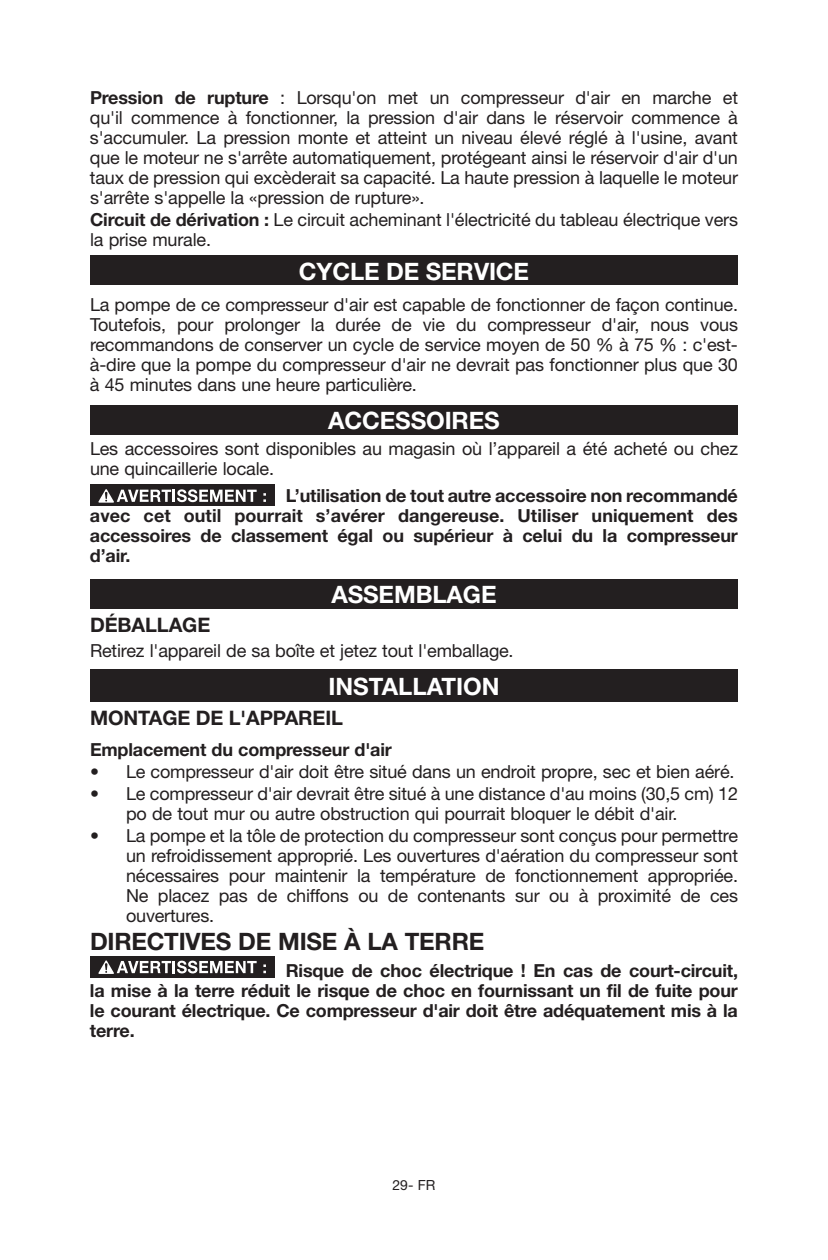
<style>
.page{position:relative;width:828px;height:1260px;background:#fff}
.page>*{position:absolute;margin:0;border:0;box-sizing:border-box;transform-origin:0 0}
.t1{font:700 24px "Helvetica Neue";letter-spacing:-.005em;color:#fff}
.t2{font:700 24px "Helvetica Neue";letter-spacing:-.01em;color:#231f20}
.t3{font:700 20px "Helvetica Neue";letter-spacing:-.005em;color:#231f20}
.t4{font:18px/20px "Helvetica Neue";letter-spacing:-.01em;color:#231f20;text-align:justify}
.t5{font:700 18px/20px "Helvetica Neue";letter-spacing:-.01em;color:#231f20;text-align:justify}
.t6{font:14px "Helvetica Neue";color:#231f20}
.s1{font-weight:700}
</style>
<div class="page">
<div style="left:90px;top:255px;width:648px;height:30px;background:#231f20"></div>
<div style="left:90px;top:405px;width:648px;height:30px;background:#231f20"></div>
<div style="left:90px;top:485px;width:185px;height:21px;background:#231f20"></div>
<svg style="left:98px;top:489px;width:159px;height:14px"></svg>
<svg style="left:263px;top:493px;width:3px;height:9px"></svg>
<div style="left:90px;top:579px;width:648px;height:30px;background:#231f20"></div>
<div style="left:90px;top:669px;width:648px;height:33px;background:#231f20"></div>
<div style="left:90px;top:956px;width:185px;height:21px;background:#231f20"></div>
<svg style="left:98px;top:960px;width:159px;height:14px"></svg>
<svg style="left:263px;top:964px;width:3px;height:9px"></svg>
<p class="t4" style="left:90px;top:88px;width:650px"><span class="s1">Pression de rupture</span> : Lorsqu'on met un compresseur d'air en marche et qu'il commence à fonctionner, la pression d'air dans le réservoir commence à s'accumuler. La pression monte et atteint un niveau élevé réglé à l'usine, avant que le moteur ne s'arrête automatiquement, protégeant ainsi le réservoir d'air d'un taux de pression qui excèderait sa capacité. La haute pression à laquelle le moteur s'arrête s'appelle la «pression de rupture».</p>
<p class="t4" style="left:90px;top:210px;width:650px"><span class="s1">Circuit de dérivation :</span> Le circuit acheminant l'électricité du tableau électrique vers la prise murale.</p>
<h1 class="t1" style="left:299px;top:256px;width:232px">CYCLE DE SERVICE</h1>
<p class="t4" style="left:90px;top:294px;width:650px">La pompe de ce compresseur d'air est capable de fonctionner de façon continue.<br>Toutefois, pour prolonger la durée de vie du compresseur d'air, nous vous recommandons de conserver un cycle de service moyen de 50 % à 75 % : c'est&shy;à-dire que la pompe du compresseur d'air ne devrait pas fonctionner plus que 30 à 45 minutes dans une heure particulière.</p>
<h1 class="t1" style="left:328px;top:406px;width:173px">ACCESSOIRES</h1>
<p class="t4" style="left:90px;top:438px;width:650px">Les accessoires sont disponibles au magasin où l’appareil a été acheté ou chez une quincaillerie locale.</p>
<p class="t5" style="left:90px;top:485px;width:649px;text-indent:196px">L’utilisation de tout autre accessoire non recommandé avec cet outil pourrait s’avérer dangereuse. Utiliser uniquement des accessoires de classement égal ou supérieur à celui du la compresseur d’air.</p>
<h1 class="t1" style="left:331px;top:580px;width:167px">ASSEMBLAGE</h1>
<p class="t3" style="left:90px;top:612px;width:29px">Déballage</p>
<p class="t4" style="left:90px;top:640px;width:425px">Retirez l'appareil de sa boîte et jetez tout l'emballage.</p>
<h1 class="t1" style="left:328px;top:671px;width:173px">INSTALLATION</h1>
<p class="t3" style="left:90px;top:705px;width:255px">MONTAGE DE L'APPAREIL</p>
<p class="t5" style="left:90px;top:739px;width:303px">Emplacement du compresseur d'air</p>
<p class="t4" style="left:90px;top:761px;width:646px">• Le compresseur d'air doit être situé dans un endroit propre, sec et bien aéré.</p>
<p class="t4" style="left:126px;top:783px;width:613px;text-indent:-36px">• Le compresseur d'air devrait être situé à une distance d'au moins (30,5 cm) 12 po de tout mur ou autre obstruction qui pourrait bloquer le débit d'air.</p>
<p class="t4" style="left:126px;top:826px;width:614px;text-indent:-36px">• La pompe et la tôle de protection du compresseur sont conçus pour permettre un refroidissement approprié. Les ouvertures d'aération du compresseur sont nécessaires pour maintenir la température de fonctionnement appropriée.<br>Ne placez pas de chiffons ou de contenants sur ou à proximité de ces ouvertures.</p>
<h1 class="t2" style="left:90px;top:927px;width:396px">DIRECTIVES DE MISE À LA TERRE</h1>
<p class="t5" style="left:90px;top:961px;width:650px;text-indent:196px">Risque de choc électrique ! En cas de court-circuit, la mise à la terre réduit le risque de choc en fournissant un fil de fuite pour le courant électrique. Ce compresseur d'air doit être adéquatement mis à la terre.</p>
<p class="t6" style="left:393px;top:1177px;width:44px">29- FR</p>
</div>
